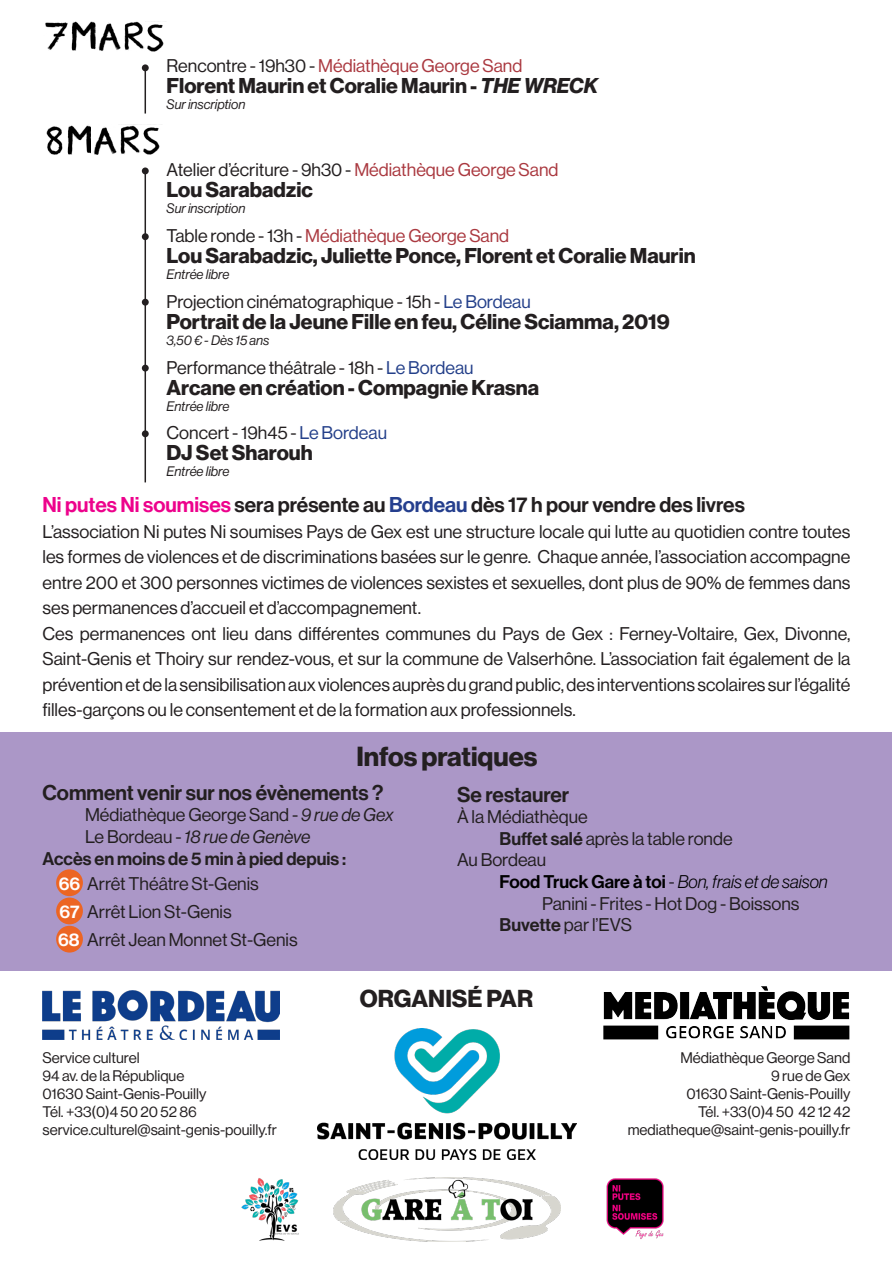
<style>
.page{position:relative;width:893px;height:1263px;background:#fff}
.page>*{position:absolute;margin:0;border:0;box-sizing:border-box;transform-origin:0 0}
.t1{font:700 27px "Neue Haas Display";color:#231f20}
.t2{font:700 24px "Neue Haas Display";color:#231f20}
.t3{font:700 21px "Neue Haas Display";color:#231f20}
.t4{font:21px "Neue Haas Display Mediu";color:#231f20}
.t5{font:18px/25.5px "Neue Haas Display";color:#231f20;text-align:justify}
.t6{font:18px "Neue Haas Display";color:#aa3940}
.t7{font:italic 300 18px "Neue Haas Display";color:#000001}
.t8{font:18px "Neue Haas Display Mediu";color:#231f20}
.t9{font:italic 18px "Neue Haas Display";color:#231f20}
.t10{font:15px "Neue Haas Display";color:#231f20}
.t11{font:italic 13.5px "Neue Haas Display";color:#231f20}
.s1{color:#231f20}
.s2{font-style:italic}
.s3{color:#aa3940}
.s4{color:#24408a}
.s5{color:#ed028c}
.s6{color:#253f8e}
.s7{font-style:normal}
.s8{font-family:"Neue Haas Display Mediu";color:#fff}
.s9{font-family:"Neue Haas Display Mediu"}
.s10{font-family:"Neue Haas Display Mediu";font-weight:400;font-style:normal}
</style>
<div class="page">
<div style="left:1px;top:732px;width:891px;height:239px;background:#ab97c7"></div>
<img style="left:43px;top:991px;width:237px;height:49px">
<img style="left:45px;top:21px;width:119px;height:30px">
<img style="left:46px;top:125px;width:114px;height:30px">
<hr style="left:145px;top:67px;width:1px;height:47px;background:#231f20">
<div style="left:142px;top:64px;width:7px;height:7px;background:#231f20;border-radius:50%"></div>
<hr style="left:145px;top:171px;width:1px;height:311px;background:#231f20">
<img style="left:333px;top:1178px;width:228px;height:63px">
<img style="left:241px;top:1178px;width:58px;height:63px">
<img style="left:317px;top:1029px;width:260px;height:130px">
<img style="left:606px;top:1178px;width:58px;height:61px">
<div style="left:56px;top:869px;width:27px;height:27px;background:#ec6523;border-radius:50%"></div>
<div style="left:56px;top:897px;width:27px;height:27px;background:#ec6523;border-radius:50%"></div>
<div style="left:56px;top:926px;width:27px;height:26px;background:#ec6523;border-radius:50%"></div>
<div style="left:142px;top:167px;width:7px;height:7px;background:#231f20;border-radius:50%"></div>
<div style="left:142px;top:233px;width:7px;height:7px;background:#231f20;border-radius:50%"></div>
<div style="left:142px;top:299px;width:7px;height:7px;background:#231f20;border-radius:50%"></div>
<div style="left:142px;top:365px;width:7px;height:7px;background:#231f20;border-radius:50%"></div>
<div style="left:142px;top:430px;width:7px;height:7px;background:#231f20;border-radius:50%"></div>
<img style="left:603px;top:986px;width:247px;height:54px">
<p class="t6" style="left:167px;top:55px;width:357px"><span class="s1">Rencontre - 19h30 -</span> Médiathèque George Sand</p>
<p class="t3" style="left:167px;top:73px;width:433px">Florent Maurin et Coralie Maurin - <span class="s2">THE WRECK</span></p>
<p class="t11" style="left:167px;top:97px;width:80px">Sur inscription</p>
<p class="t5" style="left:167px;top:157px;width:393px">Atelier d’écriture - 9h30 - <span class="s3">Médiathèque George Sand</span></p>
<p class="t3" style="left:167px;top:177px;width:148px">Lou Sarabadzic</p>
<p class="t11" style="left:167px;top:201px;width:80px">Sur inscription</p>
<p class="t6" style="left:167px;top:225px;width:344px"><span class="s1">Table ronde - 13h -</span> Médiathèque George Sand</p>
<p class="t3" style="left:167px;top:243px;width:531px">Lou Sarabadzic, Juliette Ponce, Florent et Coralie Maurin</p>
<p class="t11" style="left:167px;top:267px;width:64px">Entrée libre</p>
<p class="t5" style="left:167px;top:289px;width:366px">Projection cinématographique - 15h - <span class="s4">Le Bordeau</span></p>
<p class="t3" style="left:167px;top:309px;width:505px">Portrait de la Jeune Fille en feu, Céline Sciamma, 2019</p>
<p class="t11" style="left:167px;top:332px;width:104px">3,50 € - Dès 15 ans</p>
<p class="t5" style="left:167px;top:355px;width:309px">Performance théâtrale - 18h - <span class="s4">Le Bordeau</span></p>
<p class="t3" style="left:167px;top:375px;width:374px">Arcane en création - Compagnie Krasna</p>
<p class="t11" style="left:167px;top:398px;width:64px">Entrée libre</p>
<p class="t5" style="left:167px;top:420px;width:222px">Concert - 19h45 - <span class="s4">Le Bordeau</span></p>
<p class="t3" style="left:167px;top:441px;width:148px">DJ Set Sharouh</p>
<p class="t11" style="left:167px;top:464px;width:64px">Entrée libre</p>
<p class="t4" style="left:43px;top:492px;width:704px"><span class="s5">Ni putes Ni soumises</span> sera présente au <span class="s6">Bordeau</span> dès 17 h pour vendre des livres</p>
<p class="t5" style="left:43px;top:519px;width:809px">L’association Ni putes Ni soumises Pays de Gex est une structure locale qui lutte au quotidien contre toutes les formes de violences et de discriminations basées sur le genre. Chaque année, l’association accompagne entre 200 et 300 personnes victimes de violences sexistes et sexuelles, dont plus de 90% de femmes dans ses permanences d’accueil et d’accompagnement.</p>
<p class="t5" style="left:43px;top:621px;width:809px">Ces permanences ont lieu dans différentes communes du Pays de Gex : Ferney-Voltaire, Gex, Divonne, Saint-Genis et Thoiry sur rendez-vous, et sur la commune de Valserhône. L’association fait également de la prévention et de la sensibilisation aux violences auprès du grand public, des interventions scolaires sur l’égalité filles-garçons ou le consentement et de la formation aux professionnels.</p>
<p class="t1" style="left:356px;top:740px;width:183px">Infos pratiques</p>
<p class="t4" style="left:43px;top:780px;width:343px">Comment venir sur nos évènements ?</p>
<p class="t5" style="left:85px;top:802px;width:310px">Médiathèque George Sand - <span class="s2">9 rue de Gex</span></p>
<p class="t9" style="left:85px;top:826px;width:227px"><span class="s7">Le Bordeau -</span> 18 rue de Genève</p>
<p class="t8" style="left:43px;top:848px;width:305px">Accès en moins de 5 min à pied depuis :</p>
<p class="t5" style="left:59px;top:871px;width:201px"><span class="s8">66</span> Arrêt Théâtre St-Genis</p>
<p class="t5" style="left:59px;top:899px;width:174px"><span class="s8">67</span> Arrêt Lion St-Genis</p>
<p class="t5" style="left:58px;top:927px;width:241px"><span class="s8">68</span> Arrêt Jean Monnet St-Genis</p>
<p class="t4" style="left:457px;top:782px;width:114px">Se restaurer</p>
<p class="t5" style="left:457px;top:804px;width:132px">À la Médiathèque</p>
<p class="t5" style="left:500px;top:826px;width:235px"><span class="s9">Buffet salé</span> après la table ronde</p>
<p class="t5" style="left:457px;top:847px;width:91px">Au Bordeau</p>
<p class="t7" style="left:500px;top:872px;width:330px"><span class="s10">Food Truck Gare à toi</span> <span class="s7">-</span> Bon, frais et de saison</p>
<p class="t5" style="left:542px;top:891px;width:259px">Panini - Frites - Hot Dog - Boissons</p>
<p class="t5" style="left:500px;top:912px;width:134px"><span class="s9">Buvette</span> par l’EVS</p>
<p class="t10" style="left:43px;top:1049px;width:99px">Service culturel</p>
<p class="t10" style="left:43px;top:1067px;width:143px">94 av. de la République</p>
<p class="t10" style="left:43px;top:1085px;width:165px">01630 Saint-Genis-Pouilly</p>
<p class="t10" style="left:43px;top:1103px;width:156px">Tél. +33(0)4 50 20 52 86</p>
<p class="t10" style="left:43px;top:1121px;width:236px">service.culturel@saint-genis-pouilly.fr</p>
<p class="t2" style="left:360px;top:985px;width:175px">ORGANISÉ PAR</p>
<p class="t10" style="left:680px;top:1049px;width:172px">Médiathèque George Sand</p>
<p class="t10" style="left:771px;top:1067px;width:81px">9 rue de Gex</p>
<p class="t10" style="left:687px;top:1085px;width:165px">01630 Saint-Genis-Pouilly</p>
<p class="t10" style="left:698px;top:1103px;width:154px">Tél. +33(0)4 50 42 12 42</p>
<p class="t10" style="left:628px;top:1121px;width:224px">mediatheque@saint-genis-pouilly.fr</p>
</div>
